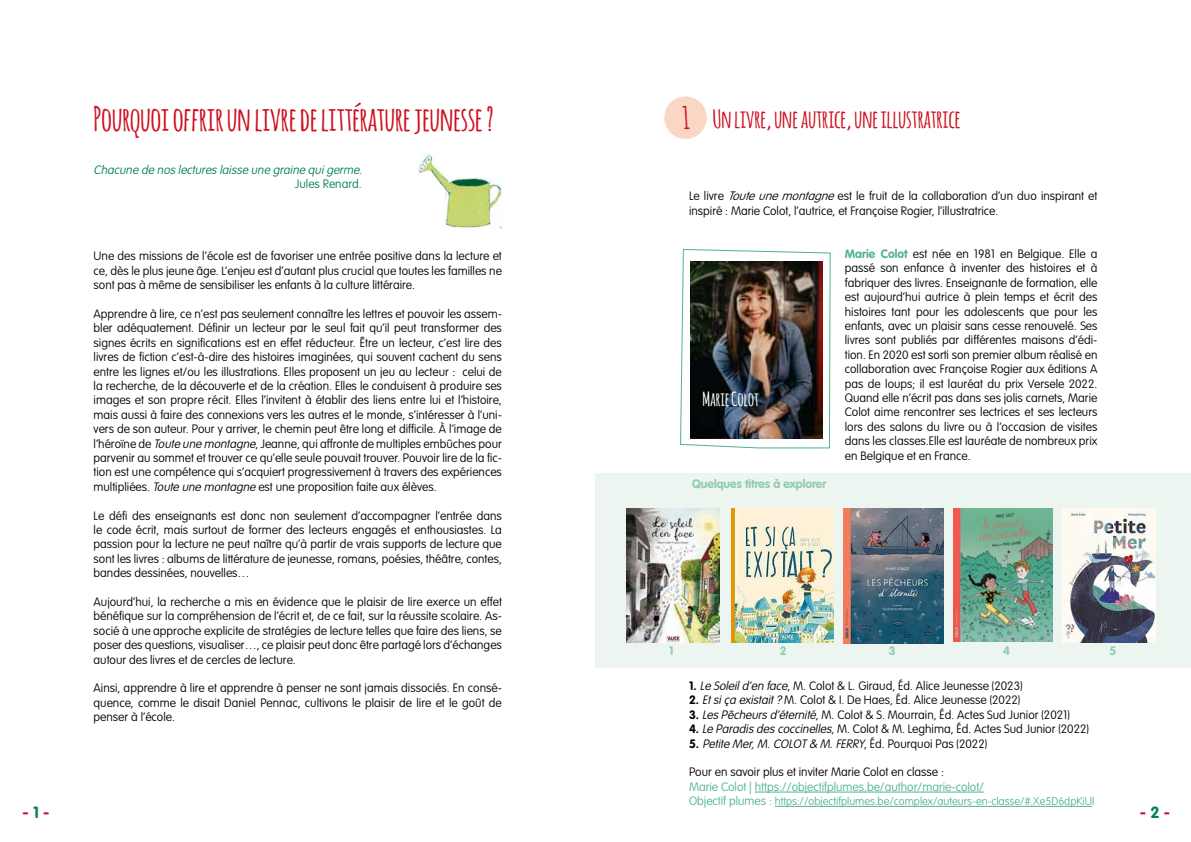
<style>
.page{position:relative;width:1191px;height:842px;background:#fff}
.page>*{position:absolute;margin:0;border:0;box-sizing:border-box;transform-origin:0 0}
.t1{font:700 33px "Amatic";color:#cd0f1f}
.t2{font:700 30px "Amatic";color:#cd0f1f}
.t3{font:700 25px "Amatic";color:#cd0f1f}
.t4{font:700 19px "Amatic";color:#fff}
.t5{font:700 16px "VAG Rounded";color:#cd0f1f}
.t6{font:100 12px/14.4px "VAG Rounded";color:#000;text-align:justify}
.t7{font:100 12px "VAG Rounded";color:#4fb292}
.t8{font:italic 100 12px "VAG Rounded";color:#000}
.t9{font:italic 100 12px "VAG Rounded";color:#008058}
.t10{font:700 12px "VAG Rounded";color:#90cab2}
.t11{font:100 12px "VAG Rounded";color:#008058}
.t12{font:100 11px "VAG Rounded";color:#4fb292}
.s1{color:#008058}
.s2{font-style:italic}
.s3{font-weight:700;color:#4fb292}
.s4{font-weight:700}
.s5{font-weight:700;font-style:normal}
.s6{font-style:normal}
.s7{font-size:12px}
</style>
<div class="page">
<img style="left:418px;top:153px;width:84px;height:75px">
<div style="left:595px;top:473px;width:596px;height:195px;background:#ecf5f0"></div>
<hr style="left:755px;top:792px;width:229px;height:1px;background:#4fb292">
<hr style="left:775px;top:806px;width:317px;height:1px;background:#4fb292">
<div style="left:665px;top:97px;width:41px;height:41px;background:#fad7c5;border-radius:50%"></div>
<div style="left:664px;top:96px;width:43px;height:43px;border:1px solid #fad7c5;border-radius:50%"></div>
<img style="left:626px;top:509px;width:93px;height:134px">
<img style="left:731px;top:509px;width:102px;height:134px">
<img style="left:843px;top:509px;width:100px;height:135px">
<img style="left:953px;top:509px;width:99px;height:132px">
<img style="left:1062px;top:509px;width:93px;height:134px">
<img style="left:680px;top:249px;width:151px;height:200px">
<h3 class="t5" style="left:23px;top:803px;width:28px">- <span class="s1">1</span> -</h3>
<h1 class="t1" style="left:94px;top:95px;width:402px">Pourquoi offrir un livre de littérature jeunesse ?</h1>
<p class="t9" style="left:94px;top:163px;width:273px">Chacune de nos lectures laisse une graine quigerme.</p>
<p class="t11" style="left:295px;top:177px;width:68px">Jules Renard.</p>
<p class="t6" style="left:94px;top:249px;width:410px">Une des missions de l’école est de favoriser une entrée positive dans la lecture et ce, dès le plus jeune âge. L’enjeu est d’autant plus crucial que toutes les familles ne sont pas à même de sensibiliser les enfants à la culture littéraire.</p>
<p class="t6" style="left:94px;top:307px;width:410px">Apprendre à lire, ce n’est pas seulement connaître les lettres et pouvoir les assem&shy;bler adéquatement. Définir un lecteur par le seul fait qu’il peut transformer des signes écrits en significations est en effet réducteur. Être un lecteur, c’est lire des livres de fiction c’est-à-dire des histoires imaginées, qui souvent cachent du sens entre les lignes et/ou les illustrations. Elles proposent un jeu au lecteur : celui de la recherche, de la découverte et de la création. Elles le conduisent à produire ses images et son propre récit. Elles l’invitent à établir des liens entre lui et l’histoire, mais aussi à faire des connexions vers les autres et le monde, s’intéresser à l’uni&shy;vers de son auteur. Pour y arriver, le chemin peut être long et difficile. À l’image de l’héroïne de <span class="s2">Toute une montagne</span>, Jeanne, qui affronte de multiples embûches pour parvenir au sommet et trouver ce qu’elle seule pouvait trouver. Pouvoir lire de la fic&shy;tion est une compétence qui s’acquiert progressivement à travers des expériences multipliées. <span class="s2">Toute une montagne</span> est une proposition faite aux élèves.</p>
<p class="t6" style="left:94px;top:509px;width:410px">Le défi des enseignants est donc non seulement d’accompagner l’entrée dans le code écrit, mais surtout de former des lecteurs engagés et enthousiastes. La passion pour la lecture ne peut naître qu’à partir de vrais supports de lecture que sont les livres : albums de littérature de jeunesse, romans, poésies, théâtre, contes, bandes dessinées, nouvelles…</p>
<p class="t6" style="left:94px;top:595px;width:410px">Aujourd’hui, la recherche a mis en évidence que le plaisir de lire exerce un effet bénéfique sur la compréhension de l’écrit et, de ce fait, sur la réussite scolaire. As&shy;socié à une approche explicite de stratégies de lecture telles que faire des liens, se poser des questions, visualiser…, ce plaisir peut donc être partagé lors d’échanges autour des livres et de cercles de lecture.</p>
<p class="t6" style="left:94px;top:681px;width:410px">Ainsi, apprendre à lire et apprendre à penser ne sont jamais dissociés. En consé&shy;quence, comme le disait Daniel Pennac, cultivons le plaisir de lire et le goût de penser à l’école.</p>
<h2 class="t2" style="left:682px;top:97px;width:8px">1</h2>
<h3 class="t3" style="left:713px;top:101px;width:249px">Un livre, une autrice, une illustratrice</h3>
<p class="t6" style="left:689px;top:189px;width:410px">Le livre <span class="s2">Touteunemontagne</span>est le fruit de la collaboration d’un duo inspirant et inspiré : Marie Colot, l’autrice, et Françoise Rogier, l’illustratrice.</p>
<p class="t6" style="left:845px;top:247px;width:254px"><span class="s3">Marie Colot</span> est née en 1981 en Belgique. Elle a passé son enfance à inventer des histoires et à fabriquer des livres. Enseignante de formation, elle est aujourd’hui autrice à plein temps et écrit des histoires tant pour les adolescents que pour les enfants, avec un plaisir sans cesse renouvelé. Ses livres sont publiés par différentes maisons d’édi&shy;tion. En 2020 est sorti son premier album réalisé en collaboration avec Françoise Rogier aux éditions A pas de loups; il est lauréat du prix Versele 2022.<br>Quand elle n’écrit pas dans ses jolis carnets, Marie Colot aime rencontrer ses lectrices et ses lecteurs lors des salons du livre ou à l’occasion de visites dans les classes.Elle est lauréate de nombreux prix en Belgique et en France.</p>
<p class="t10" style="left:692px;top:477px;width:136px">Quelques titres à explorer</p>
<h3 class="t4" style="left:702px;top:385px;width:58px">Marie Colot</h3>
<p class="t10" style="left:669px;top:644px;width:6px">1</p>
<p class="t10" style="left:780px;top:644px;width:8px">2</p>
<p class="t10" style="left:889px;top:644px;width:8px">3</p>
<p class="t10" style="left:1003px;top:644px;width:8px">4</p>
<p class="t10" style="left:1109px;top:644px;width:8px">5</p>
<p class="t6" style="left:689px;top:679px;width:335px"><span class="s4">1.</span> <span class="s2">Le Soleild’en face</span>, M. Colot &amp; L. Giraud, éd. Alice Jeunesse (2023)</p>
<p class="t6" style="left:689px;top:693px;width:333px"><span class="s4">2.</span> <span class="s2">Etsiça existait?</span> M. Colot &amp; I. De Haes, Éd. Alice Jeunesse (2022)</p>
<p class="t6" style="left:689px;top:708px;width:382px"><span class="s4">3.</span> <span class="s2">Les Pêcheurs d’éternité</span>, M. Colot &amp; S. Mourrain, Éd. Actes Sud Junior (2021)</p>
<p class="t6" style="left:689px;top:722px;width:401px"><span class="s4">4.</span> <span class="s2">Le Paradis des coccinelles</span>, M. Colot &amp; M. Leghima, Éd. Actes Sud Junior (2022)</p>
<p class="t8" style="left:689px;top:736px;width:300px"><span class="s5">5.</span> Petite Mer,M.Colot &amp; M.Ferry<span class="s6">, Éd. Pourquoi Pas (2022)</span></p>
<p class="t6" style="left:689px;top:765px;width:256px">Pour en savoir plus et inviter Marie Colot en classe :</p>
<p class="t7" style="left:689px;top:780px;width:296px">Marie Colot | https://objectifplumes.be/author/marie-colot/</p>
<p class="t12" style="left:689px;top:795px;width:407px"><span class="s7">Objectif plumes :</span> https://objectifplumes.be/complex/auteurs-en-classe/#.Xe5D6dpKiUl</p>
<h3 class="t5" style="left:1139px;top:803px;width:32px">- <span class="s1">2</span> -</h3>
</div>
